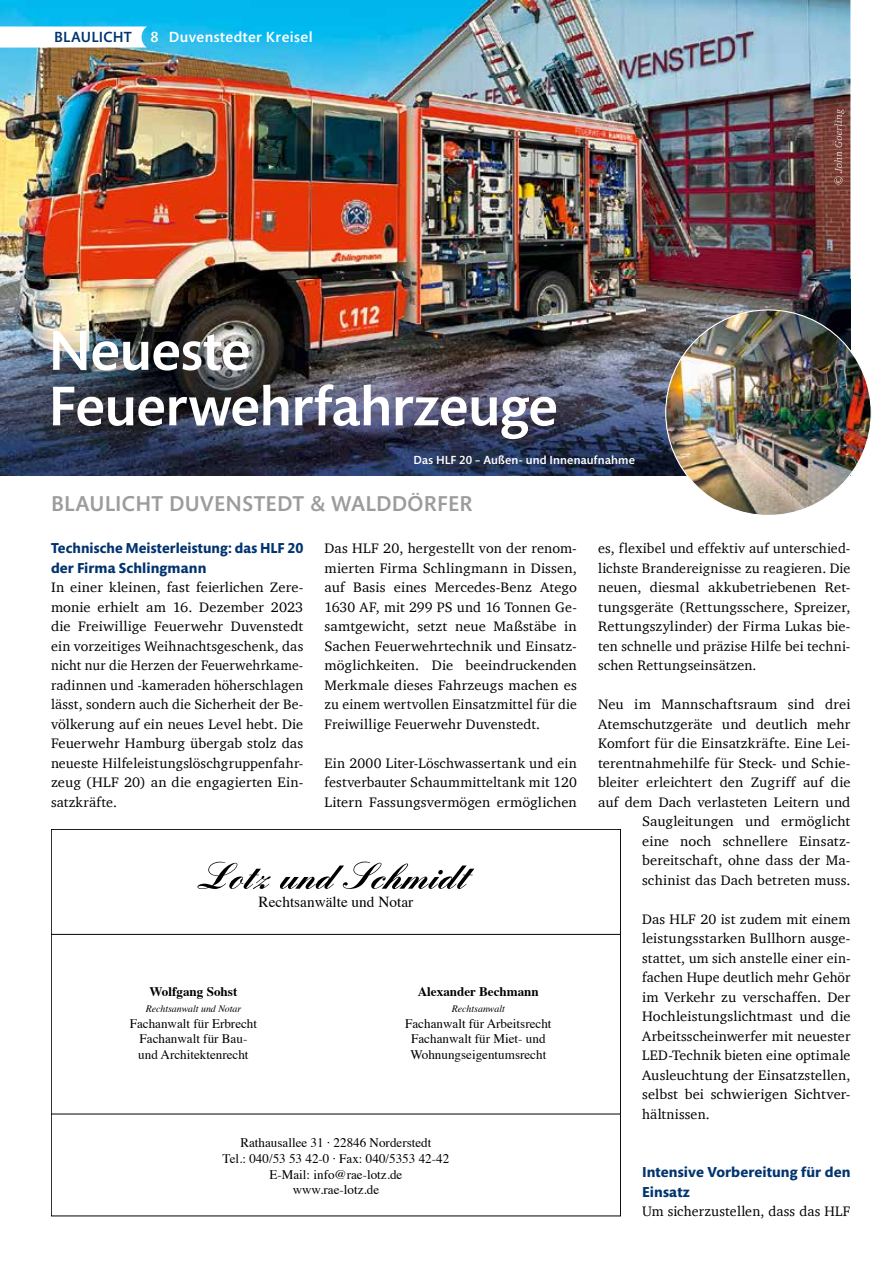
<style>
.page{position:relative;width:893px;height:1263px;background:#fff}
.page>*{position:absolute;margin:0;border:0;box-sizing:border-box;transform-origin:0 0}
.t1{font:500 57px/55.5px "Mundo Sans Std";letter-spacing:-.005em;color:#fff}
.t2{font:500 21.9px "Mundo Sans Std";letter-spacing:.015em;color:#9c9c9d}
.t3{font:15.3px "Times";color:#000}
.t4{font:500 15px "Mundo Sans Std";letter-spacing:.03em;color:#fff}
.t5{font:700 14.7px/19.5px "Mundo Sans Std";letter-spacing:.01em;color:#00346f}
.t6{font:14.1px/19.5px "Charter";letter-spacing:.01em;color:#000;text-align:justify}
.t7{font:13.05px/15.8px "Times";color:#000;text-align:center}
.t8{font:700 13.05px "Times";color:#000}
.t9{font:500 12px "Mundo Sans Std";letter-spacing:.015em;color:#fff}
.t10{font:italic 9.9px "Times";color:#000}
.s1{color:#00346f}
</style>
<div class="page">
<img style="left:0;top:0;width:850px;height:475px">
<svg style="left:197px;top:862px;width:74px;height:27px"></svg>
<svg style="left:280px;top:862px;width:194px;height:27px"></svg>
<hr style="left:51px;top:934px;width:570px;height:1px;background:#000">
<hr style="left:51px;top:1114px;width:570px;height:1px;background:#000">
<img style="left:665px;top:309px;width:207px;height:206px">
<img style="left:834px;top:109px;width:10px;height:75px">
<svg style="left:0;top:27px;width:147px;height:21px"></svg>
<p class="t4" style="left:54px;top:29px;width:260px"><span class="s1">BLAULICHT</span> 8 Duvenstedter Kreisel</p>
<h1 class="t1" style="left:48px;top:324px;width:511px">Neueste<br>Feuerwehrfahrzeuge</h1>
<p class="t9" style="left:414px;top:453px;width:223px">Das HLF 20 – Außen- und Innenaufnahme</p>
<h2 class="t2" style="left:51px;top:491px;width:423px">BLAULICHT DUVENSTEDT &amp; WALDDÖRFER</h2>
<p class="t5" style="left:51px;top:539px;width:254px">Technische Meisterleistung: das HLF 20 der Firma Schlingmann</p>
<p class="t6" style="left:51px;top:577px;width:254px">In einer kleinen, fast feierlichen Zere&shy;monie erhielt am 16. Dezember 2023 die Freiwillige Feuerwehr Duvenstedt ein vorzeitiges Weihnachtsgeschenk, das nicht nur die Herzen der Feuerwehrkame&shy;radinnen und -kameraden höherschlagen lässt, sondern auch die Sicherheit der Be&shy;völkerung auf ein neues Level hebt. Die Feuerwehr Hamburg übergab stolz das neueste Hilfeleistungslöschgruppenfahr&shy;zeug (HLF 20) an die engagierten Ein&shy;satzkräfte.</p>
<p class="t6" style="left:325px;top:538px;width:254px">Das HLF 20, hergestellt von der renom&shy;mierten Firma Schlingmann in Dissen, auf Basis eines Mercedes-Benz Atego 1630 AF, mit 299 PS und 16 Tonnen Ge&shy;samtgewicht, setzt neue Maßstäbe in Sachen Feuerwehrtechnik und Einsatz&shy;möglichkeiten. Die beeindruckenden Merkmale dieses Fahrzeugs machen es zu einem wertvollen Einsatzmittel für die Freiwillige Feuerwehr Duvenstedt.</p>
<p class="t6" style="left:325px;top:753px;width:254px">Ein 2000 Liter-Löschwassertank und ein festverbauter Schaummitteltank mit 120<br>Litern Fassungsvermögen ermöglichen</p>
<p class="t3" style="left:259px;top:888px;width:156px">Rechtsanwälte und Notar</p>
<p class="t8" style="left:150px;top:979px;width:89px">Wolfgang Sohst</p>
<p class="t10" style="left:146px;top:1000px;width:97px">Rechtsanwalt und Notar</p>
<p class="t7" style="left:130px;top:1014px;width:129px">Fachanwalt für Erbrecht<br>Fachanwalt für Bau&shy;und Architektenrecht</p>
<p class="t8" style="left:418px;top:979px;width:123px">Alexander Bechmann</p>
<p class="t10" style="left:452px;top:1000px;width:54px">Rechtsanwalt</p>
<p class="t7" style="left:405px;top:1014px;width:148px">Fachanwalt für Arbeitsrecht<br>Fachanwalt für Miet- und<br>Wohnungseigentumsrecht</p>
<p class="t7" style="left:223px;top:1134px;width:228px">Rathausallee 31 · 22846 Norderstedt<br>Tel.: 040/53 53 42-0 · Fax: 040/5353 42-42<br>E-Mail: info@rae-lotz.de<br>www.rae-lotz.de</p>
<p class="t6" style="left:598px;top:538px;width:254px">es, flexibel und effektiv auf unterschied&shy;lichste Brandereignisse zu reagieren. Die neuen, diesmal akkubetriebenen Ret&shy;tungsgeräte (Rettungsschere, Spreizer, Rettungszylinder) der Firma Lukas bie&shy;ten schnelle und präzise Hilfe bei techni&shy;schen Rettungseinsätzen.</p>
<p class="t6" style="left:598px;top:694px;width:254px;text-align:right">Neu im Mannschaftsraum sind drei Atemschutzgeräte und deutlich mehr Komfort für die Einsatzkräfte. Eine Lei&shy;terentnahmehilfe für Steck- und Schie&shy;bleiter erleichtert den Zugriff auf die auf dem Dach verlasteten Leitern und Saugleitungen und ermöglicht<br>eine noch schnellere Einsatz&shy;bereitschaft, ohne dass der Ma&shy;schinist das Dach betreten muss.</p>
<p class="t6" style="left:642px;top:909px;width:210px">Das HLF 20 ist zudem mit einem leistungsstarken Bullhorn ausge&shy;stattet, um sich anstelle einer ein&shy;fachen Hupe deutlich mehr Gehör im Verkehr zu verschaffen. Der Hochleistungslichtmast und die Arbeitsscheinwerfer mit neuester LED-Technik bieten eine optimale Ausleuchtung der Einsatzstellen, selbst bei schwierigen Sichtver&shy;hältnissen.</p>
<p class="t5" style="left:642px;top:1163px;width:210px">Intensive Vorbereitung für den<br>Einsatz</p>
<p class="t6" style="left:642px;top:1201px;width:210px">Um sicherzustellen, dass das HLF</p>
</div>
